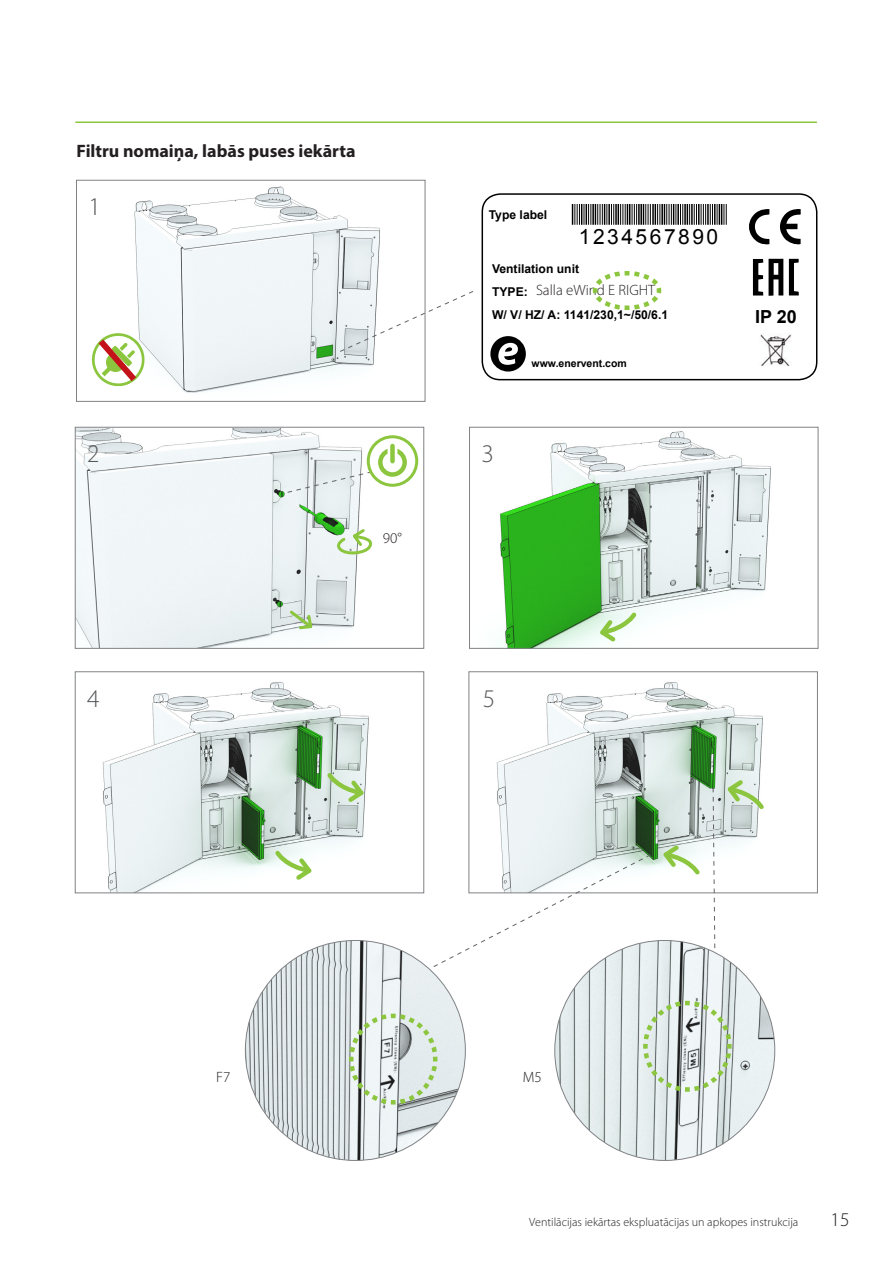
<style>
.page{position:relative;width:893px;height:1263px;background:#fff}
.page>*{position:absolute;margin:0;border:0;box-sizing:border-box;transform-origin:0 0}
.t1{font:300 25.5px "Myriad Pro";color:#57585a}
.t2{font:21px "Arial";letter-spacing:.12em;color:#000}
.t3{font:300 19.5px "Myriad Pro";color:#231f20}
.E_Heading3{font:700 18px "Myriad Pro";color:#231f20}
.t4{font:700 18px "Arial";color:#000}
.E_Body{font:300 15px "Myriad Pro";color:#231f20}
.E_Bullet_list{font:300 15px "Myriad Pro";color:#231f20}
.t5{font:700 12.15px/23px "Arial";color:#000}
.t6{font:300 12px "Myriad Pro";color:#231f20}
.t7{font:700 10.5px "Arial";color:#000}
</style>
<div class="page">
<hr style="left:76px;top:121px;width:740px;height:2px;background:#8bc63e">
<img style="left:500px;top:431px;width:271px;height:215px">
<div style="left:469px;top:427px;width:349px;height:221px;border:1px solid #808285"></div>
<img style="left:102px;top:682px;width:267px;height:209px">
<div style="left:75px;top:671px;width:349px;height:222px;border:1px solid #808285"></div>
<img style="left:496px;top:682px;width:267px;height:186px">
<div style="left:469px;top:671px;width:349px;height:222px;border:1px solid #808285"></div>
<svg style="left:325px;top:771px;width:43px;height:35px;background:#cddfc5"></svg>
<svg style="left:273px;top:848px;width:43px;height:36px"></svg>
<svg style="left:596px;top:610px;width:42px;height:35px"></svg>
<svg style="left:659px;top:841px;width:43px;height:34px"></svg>
<svg style="left:723px;top:776px;width:41px;height:35px"></svg>
<img style="left:134px;top:186px;width:246px;height:207px">
<div style="left:76px;top:180px;width:349px;height:222px;border:1px solid #808285"></div>
<svg style="left:339px;top:290px;width:135px;height:62px"></svg>
<img style="left:91px;top:331px;width:58px;height:59px">
<svg style="left:92px;top:333px;width:50px;height:55px"></svg>
<svg style="left:780px;top:209px;width:21px;height:36px"></svg>
<svg style="left:749px;top:209px;width:20px;height:36px"></svg>
<svg style="left:753px;top:259px;width:30px;height:37px"></svg>
<svg style="left:789px;top:259px;width:10px;height:36px"></svg>
<img style="left:760px;top:334px;width:31px;height:32px">
<svg style="left:490px;top:336px;width:36px;height:36px"></svg>
<hr style="left:638px;top:204px;width:2px;height:21px;background:#000">
<svg style="left:572px;top:204px;width:65px;height:21px"></svg>
<hr style="left:640px;top:204px;width:2px;height:21px;background:#000">
<svg style="left:643px;top:204px;width:84px;height:21px;background:#797979"></svg>
<div style="left:482px;top:193px;width:335px;height:187px;border:2px solid #000;border-radius:18px"></div>
<svg style="left:592px;top:271px;width:70px;height:39px"></svg>
<svg style="left:713px;top:787px;width:2px;height:165px"></svg>
<svg style="left:433px;top:854px;width:218px;height:113px"></svg>
<img style="left:245px;top:940px;width:220px;height:220px;border-radius:110px">
<img style="left:555px;top:940px;width:220px;height:220px;border-radius:110px">
<svg style="left:347px;top:1011px;width:93px;height:96px"></svg>
<svg style="left:641px;top:998px;width:93px;height:96px"></svg>
<img style="left:77px;top:429px;width:342px;height:217px">
<div style="left:75px;top:427px;width:349px;height:221px;border:1px solid #808285"></div>
<svg style="left:287px;top:608px;width:28px;height:23px"></svg>
<svg style="left:368px;top:437px;width:49px;height:48px"></svg>
<div style="left:367px;top:435px;width:51px;height:52px;border:3px solid #8bc63e;border-radius:50%"></div>
<svg style="left:287px;top:449px;width:120px;height:44px"></svg>
<div style="left:390px;top:444px;width:5px;height:19px;background:#8bc63e;border-radius:2px"></div>
<svg style="left:332px;top:526px;width:46px;height:29px"></svg>
<p class="E_Heading3" style="left:77px;top:139px;width:281px">Filtru nomaiņa, labās puses iekārta</p>
<p class="t1" style="left:88px;top:191px;width:14px">1</p>
<p class="t1" style="left:87px;top:438px;width:14px">2</p>
<p class="E_Bullet_list" style="left:383px;top:529px;width:21px">90°</p>
<p class="t5" style="left:489px;top:204px;width:60px">Type label</p>
<p class="t2" style="left:579px;top:223px;width:141px">1234567890</p>
<p class="t5" style="left:492px;top:258px;width:178px">Ventilation unit<br>TYPE:<br>W/ V/ HZ/ A: 1141/230,1~/50/6.1</p>
<p class="t7" style="left:532px;top:356px;width:97px">www.enervent.com</p>
<p class="E_Body" style="left:536px;top:281px;width:121px">Salla eWind E RIGHT</p>
<p class="t1" style="left:481px;top:438px;width:14px">3</p>
<p class="t4" style="left:755px;top:305px;width:43px">IP 20</p>
<p class="t1" style="left:87px;top:683px;width:14px">4</p>
<p class="t1" style="left:483px;top:683px;width:14px">5</p>
<p class="E_Bullet_list" style="left:216px;top:1068px;width:16px">F7</p>
<p class="E_Bullet_list" style="left:523px;top:1068px;width:20px">M5</p>
<p class="t6" style="left:529px;top:1215px;width:271px">Ventilācijas iekārtas ekspluatācijas un apkopes instrukcija</p>
<h3 class="t3" style="left:831px;top:1208px;width:21px">15</h3>
</div>
